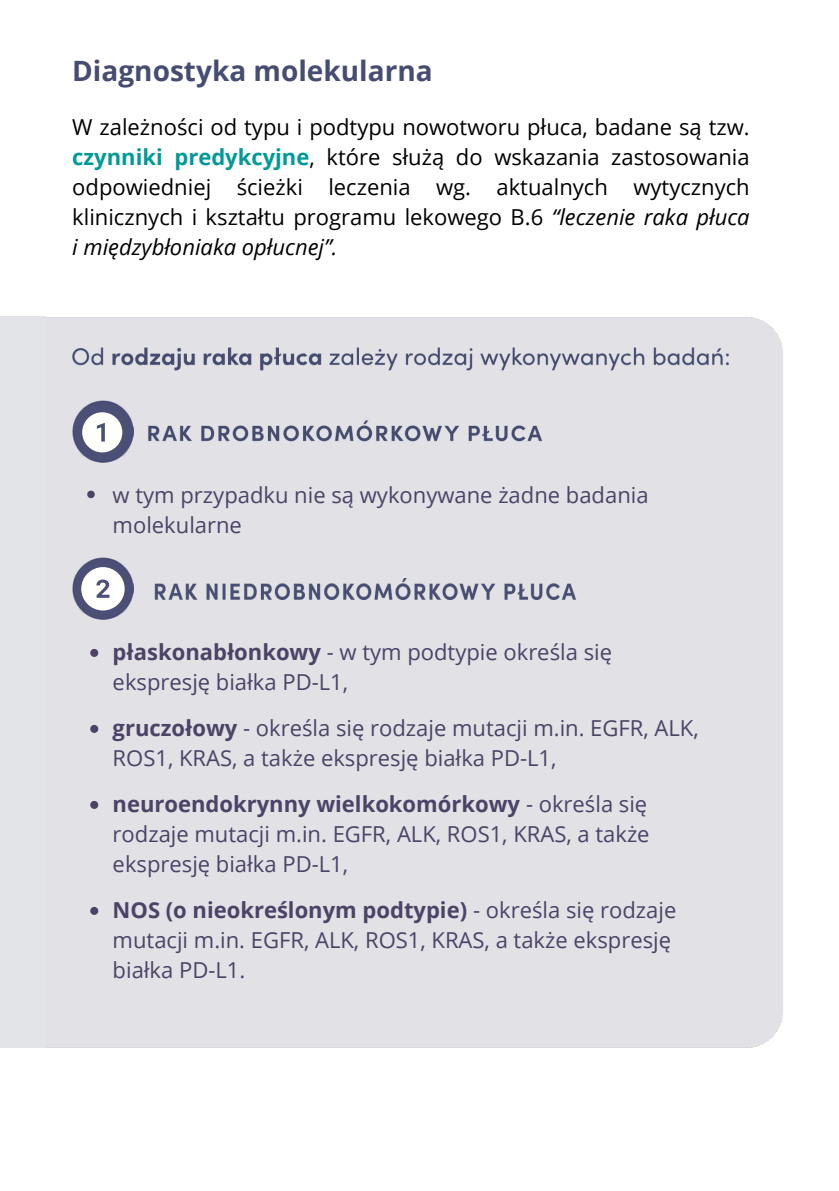
<style>
.page{position:relative;width:839px;height:1191px;background:#fff}
.page>*{position:absolute;margin:0;border:0;box-sizing:border-box;transform-origin:0 0}
.t1{font:700 28px "Open Sans";color:#464d71}
.t2{font:22px/30px "Open Sans";color:#4c4366}
.t3{font:22px/30px "Open Sans";color:#000;text-align:justify}
.s1{font-weight:700;color:#009a97}
.s2{font-style:italic}
.s3{font-weight:700}
</style>
<div class="page">
<div style="left:0;top:316px;width:783px;height:732px;background:#e1e1e6"></div>
<img style="left:149px;top:578px;width:432px;height:21px">
<img style="left:72px;top:401px;width:62px;height:61px">
<img style="left:72px;top:558px;width:62px;height:61px">
<svg style="left:82px;top:412px;width:40px;height:40px"></svg>
<svg style="left:81px;top:567px;width:44px;height:44px"></svg>
<div style="left:0;top:317px;width:46px;height:731px;background:#e2e4e8"></div>
<svg style="left:87px;top:491px;width:8px;height:7px"></svg>
<svg style="left:90px;top:649px;width:8px;height:8px"></svg>
<svg style="left:90px;top:725px;width:8px;height:8px"></svg>
<svg style="left:90px;top:801px;width:8px;height:8px"></svg>
<svg style="left:90px;top:907px;width:8px;height:8px"></svg>
<h1 class="t1" style="left:72px;top:51px;width:362px">Diagnostyka molekularna</h1>
<p class="t3" style="left:72px;top:112px;width:679px">W zależności od typu i podtypu nowotworu płuca, badane są tzw. <span class="s1">czynniki predykcyjne</span>, które służą do wskazania zastosowania odpowiedniej ścieżki leczenia wg. aktualnych wytycznych klinicznych i kształtu programu lekowego B.6 <span class="s2">“leczenie raka płuca i międzybłoniaka opłucnej”.</span></p>
<p class="t2" style="left:113px;top:479px;width:537px">w tym przypadku nie są wykonywane żadne badania molekularne</p>
<p class="t2" style="left:113px;top:636px;width:501px"><span class="s3">płaskonabłonkowy</span> - w tym podtypie określa się ekspresję białka PD-L1,</p>
<p class="t2" style="left:113px;top:712px;width:587px"><span class="s3">gruczołowy</span> - określa się rodzaje mutacji m.in. EGFR, ALK,<br>ROS1, KRAS, a także ekspresję białka PD-L1,</p>
<p class="t2" style="left:113px;top:788px;width:538px;text-align:justify"><span class="s3">neuroendokrynny wielkokomórkowy</span> - określa się rodzaje mutacji m.in. EGFR, ALK, ROS1, KRAS, a także ekspresję białka PD-L1,</p>
<p class="t2" style="left:113px;top:894px;width:565px"><span class="s3">NOS (o nieokreślonym podtypie)</span> - określa się rodzaje mutacji m.in. EGFR, ALK, ROS1, KRAS, a także ekspresję białka PD-L1.</p>
</div>
